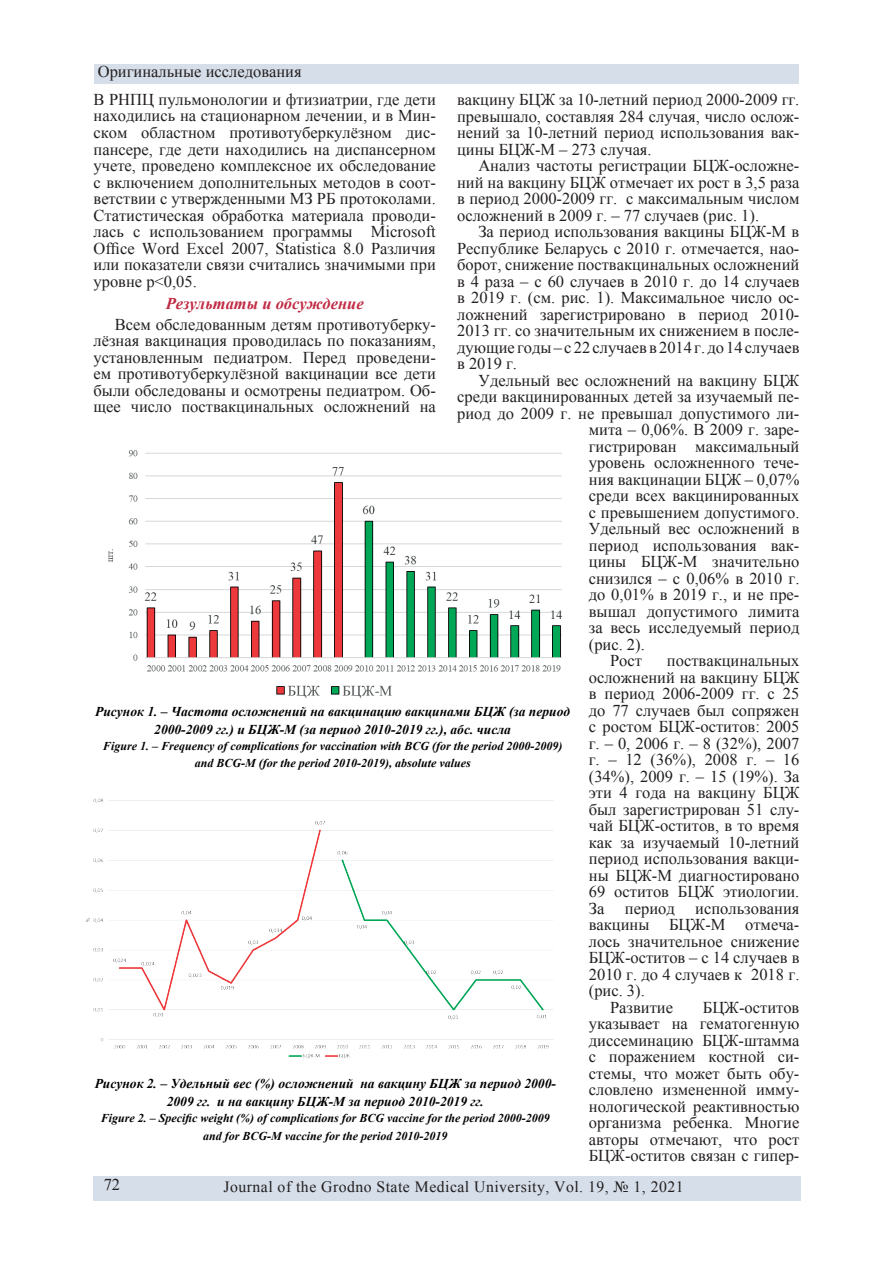
<style>
.page{position:relative;width:893px;height:1263px;background:#fff}
.page>*{position:absolute;margin:0;border:0;box-sizing:border-box;transform-origin:0 0}
.t1{font:16.5px/16.5px "Times New Roman";color:#231f20;text-align:justify}
.t2{font:italic 700 16.5px "Times New Roman";color:#c02a43}
.t3{font:15.75px "Times New Roman";letter-spacing:.03em;color:#231f20}
.t4{font:italic 700 13.5px/18px "Times New Roman";color:#000001;text-align:center}
.t5{font:italic 700 12px/16.5px "Times New Roman";color:#000001;text-align:center}
</style>
<div class="page">
<div style="left:94px;top:1176px;width:707px;height:25px;background:#d5dee9"></div>
<div style="left:94px;top:65px;width:705px;height:19px;background:#d5dee9"></div>
<img style="left:108px;top:450px;width:454px;height:249px">
<img style="left:86px;top:798px;width:468px;height:260px">
<p class="t1" style="left:94px;top:57px;width:344px;line-height:27.9px">Оригинальные исследования<br>В РНПЦ пульмонологии и фтизиатрии, где дети</p>
<p class="t1" style="left:94px;top:107px;width:344px">находились на стационарном лечении, и в Мин&shy;ском областном противотуберкулёзном дис&shy;пансере, где дети находились на диспансерном учете, проведено комплексное их обследование с включением дополнительных методов в соот&shy;ветствии с утвержденными МЗ РБ протоколами.<br>Статистическая обработка материала проводи&shy;лась с использованием программы Microsoft Office Word Excel 2007, Statistica 8.0 Различия или показатели связи считались значимыми при уровне р&lt;0,05.</p>
<p class="t2" style="left:166px;top:292px;width:199px">Результаты и обсуждение</p>
<p class="t1" style="left:94px;top:315px;width:344px;text-indent:21px">Всем обследованным детям противотуберку&shy;лёзная вакцинация проводилась по показаниям, установленным педиатром. Перед проведени&shy;ем противотуберкулёзной вакцинации все дети были обследованы и осмотрены педиатром. Об&shy;щее число поствакцинальных осложнений на</p>
<p class="t1" style="left:457px;top:91px;width:344px">вакцину БЦЖ за 10-летний период 2000-2009 гг. превышало, составляя 284 случая, число ослож&shy;нений за 10-летний период использования вак&shy;цины БЦЖ-М – 273 случая.</p>
<p class="t1" style="left:457px;top:157px;width:344px;text-indent:21px">Анализ частоты регистрации БЦЖ-осложне&shy;ний на вакцину БЦЖ отмечает их рост в 3,5 раза в период 2000-2009 гг. с максимальным числом осложнений в 2009 г. – 77 случаев (рис. 1).</p>
<p class="t1" style="left:457px;top:223px;width:344px;text-indent:21px">За период использования вакцины БЦЖ-М в Республике Беларусь с 2010 г. отмечается, нао&shy;борот, снижение поствакцинальных осложнений в 4 раза – с 60 случаев в 2010 г. до 14 случаев в 2019 г. (см. рис. 1). Максимальное число ос&shy;ложнений зарегистрировано в период 2010- 2013 гг. со значительным их снижением в после&shy;дующие годы – с 22 случаев в 2014 г. до 14 случаев в 2019 г.</p>
<p class="t1" style="left:478px;top:371px;width:323px">Удельный вес осложнений на вакцину БЦЖ</p>
<p class="t1" style="left:457px;top:388px;width:344px">среди вакцинированных детей за изучаемый пе-</p>
<p class="t1" style="left:457px;top:404px;width:344px">риод до 2009 г. не превышал допустимого ли-</p>
<p class="t1" style="left:589px;top:421px;width:212px">мита – 0,06%. В 2009 г. заре-</p>
<p class="t1" style="left:589px;top:437px;width:212px">гистрирован максимальный</p>
<p class="t1" style="left:589px;top:454px;width:212px">уровень осложненного тече-</p>
<p class="t1" style="left:589px;top:470px;width:212px">ния вакцинации БЦЖ – 0,07%</p>
<p class="t1" style="left:589px;top:487px;width:212px">среди всех вакцинированных</p>
<p class="t1" style="left:589px;top:503px;width:212px">с превышением допустимого.</p>
<p class="t1" style="left:589px;top:520px;width:212px">Удельный вес осложнений в</p>
<p class="t1" style="left:589px;top:536px;width:212px">период использования вак-</p>
<p class="t1" style="left:589px;top:553px;width:212px">цины БЦЖ-М значительно</p>
<p class="t1" style="left:589px;top:569px;width:212px">снизился – с 0,06% в 2010 г.</p>
<p class="t1" style="left:589px;top:586px;width:212px">до 0,01% в 2019 г., и не пре-</p>
<p class="t1" style="left:589px;top:602px;width:212px">вышал допустимого лимита</p>
<p class="t1" style="left:589px;top:619px;width:212px">за весь исследуемый период</p>
<p class="t1" style="left:589px;top:635px;width:58px">(рис. 2).</p>
<p class="t1" style="left:610px;top:652px;width:33px">Рост</p>
<p class="t1" style="left:667px;top:652px;width:134px">поствакцинальных</p>
<p class="t1" style="left:589px;top:668px;width:212px">осложнений на вакцину БЦЖ</p>
<p class="t1" style="left:589px;top:685px;width:212px">в период 2006-2009 гг. с 25</p>
<p class="t1" style="left:589px;top:701px;width:212px">до 77 случаев был сопряжен</p>
<p class="t1" style="left:589px;top:718px;width:212px">с ростом БЦЖ-оститов: 2005</p>
<p class="t1" style="left:589px;top:734px;width:212px">г. – 0, 2006 г. – 8 (32%), 2007</p>
<p class="t1" style="left:589px;top:751px;width:212px">г. – 12 (36%), 2008 г. – 16</p>
<p class="t1" style="left:589px;top:767px;width:212px">(34%), 2009 г. – 15 (19%). За</p>
<p class="t1" style="left:589px;top:784px;width:212px">эти 4 года на вакцину БЦЖ</p>
<p class="t1" style="left:589px;top:800px;width:212px">был зарегистрирован 51 слу-</p>
<p class="t1" style="left:589px;top:817px;width:212px">чай БЦЖ-оститов, в то время</p>
<p class="t1" style="left:589px;top:833px;width:212px">как за изучаемый 10-летний</p>
<p class="t1" style="left:589px;top:850px;width:212px">период использования вакци-</p>
<p class="t1" style="left:589px;top:866px;width:212px">ны БЦЖ-М диагностировано</p>
<p class="t1" style="left:589px;top:883px;width:212px">69 оститов БЦЖ этиологии.</p>
<p class="t1" style="left:589px;top:899px;width:212px">За период использования</p>
<p class="t1" style="left:589px;top:916px;width:212px">вакцины БЦЖ-М отмеча-</p>
<p class="t1" style="left:589px;top:932px;width:212px">лось значительное снижение</p>
<p class="t1" style="left:589px;top:949px;width:212px">БЦЖ-оститов – с 14 случаев в</p>
<p class="t1" style="left:589px;top:965px;width:212px">2010 г. до 4 случаев к 2018 г.</p>
<p class="t1" style="left:589px;top:982px;width:58px">(рис. 3).</p>
<p class="t1" style="left:610px;top:998px;width:64px">Развитие</p>
<p class="t4" style="left:95px;top:702px;width:476px">Рисунок 1. – Частота осложнений на вакцинацию вакцинами БЦЖ (за период<br>2000-2009 гг.) и БЦЖ-М (за период 2010-2019 гг.), абс. числа</p>
<p class="t5" style="left:103px;top:737px;width:461px">Figure 1. – Frequency of complications for vaccination with BCG (for the period 2000-2009) and BCG-M (for the period 2010-2019), absolute values</p>
<p class="t1" style="left:589px;top:998px;width:212px;text-indent:114px">БЦЖ-оститов указывает на гематогенную диссеминацию БЦЖ-штамма с поражением костной си&shy;стемы, что может быть обу&shy;словлено измененной имму&shy;нологической реактивностью организма ребенка. Многие авторы отмечают, что рост БЦЖ-оститов связан с гипер-</p>
<p class="t4" style="left:95px;top:1074px;width:463px">Рисунок 2. – Удельный вес (%) осложнений на вакцину БЦЖ за период 2000-<br>2009 гг. и на вакцину БЦЖ-М за период 2010-2019 гг.</p>
<p class="t5" style="left:101px;top:1109px;width:450px;line-height:18px">Figure 2. – Specific weight (%) of complications for BCG vaccine for the period 2000-2009 and for BCG-M vaccine for the period 2010-2019</p>
<p class="t1" style="left:104px;top:1176px;width:18px">72</p>
<p class="t3" style="left:224px;top:1176px;width:462px">Journal of the Grodno State Medical University, Vol. 19, № 1, 2021</p>
</div>
